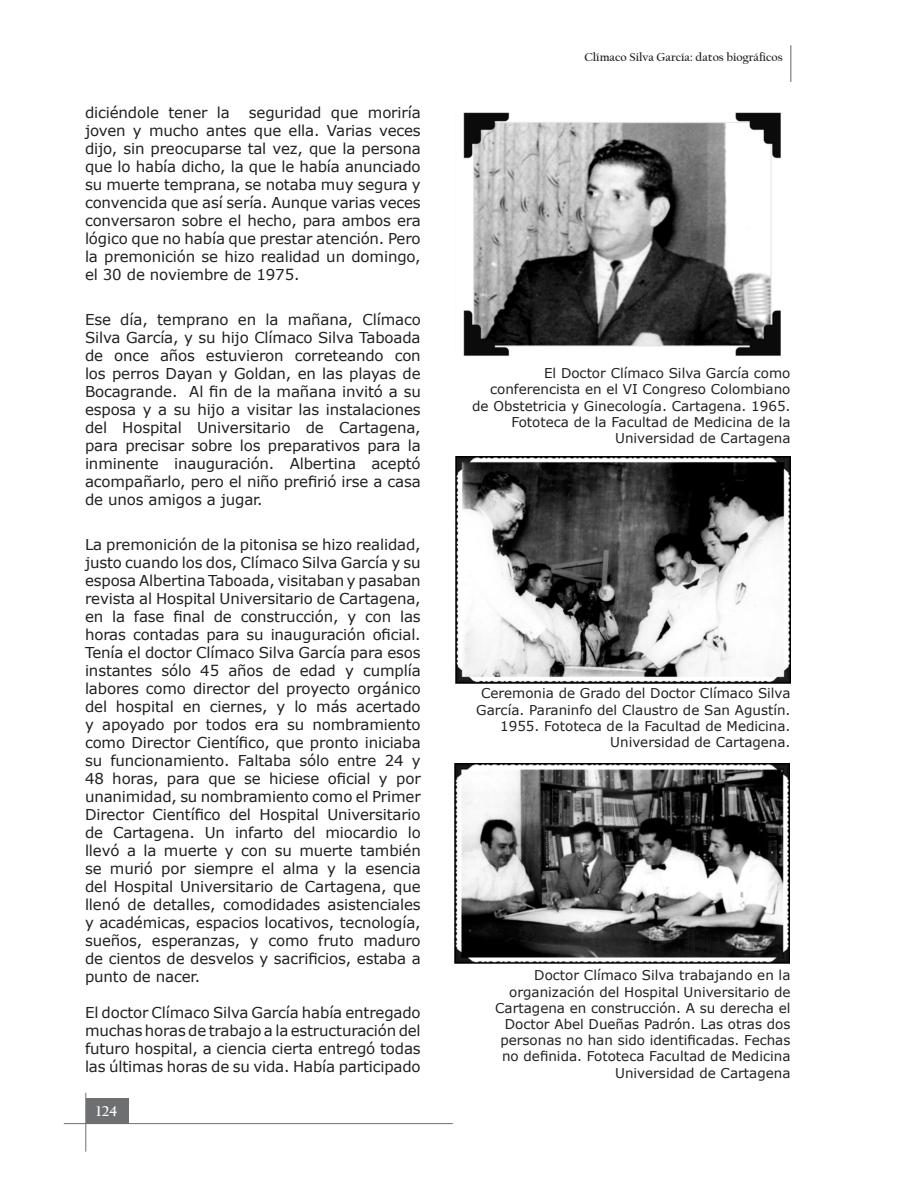
<style>
.page{position:relative;width:918px;height:1188px;background:#fff}
.page>*{position:absolute;margin:0;border:0;box-sizing:border-box;transform-origin:0 0}
.t1{font:15px/18px "Verdana";letter-spacing:-.01em;color:#231f20;text-align:justify}
.t2{font:700 15px "Californian FB";color:#fff}
.t3{font:13.5px/16.2px "Verdana";color:#231f20;text-align:right}
.t4{font:700 12px "Californian FB";color:#231f20}
</style>
<div class="page">
<hr style="left:64px;top:1123px;width:389px;height:1px;background:#6d6f71">
<div style="left:86px;top:1098px;width:43px;height:26px;background:#6d6f71"></div>
<hr style="left:85px;top:1093px;width:1px;height:59px;background:#6d6f71">
<hr style="left:790px;top:45px;width:2px;height:37px;background:#939698">
<img style="left:463px;top:112px;width:318px;height:244px">
<img style="left:455px;top:457px;width:335px;height:226px">
<img style="left:455px;top:763px;width:335px;height:200px">
<p class="t1" style="left:85px;top:103px;width:337px;text-indent:164px">seguridad que moriría joven y mucho antes que ella. Varias veces dijo, sin preocuparse tal vez, que la persona que lo había dicho, la que le había anunciado su muerte temprana, se notaba muy segura y convencida que así sería. Aunque varias veces conversaron sobre el hecho, para ambos era lógico que no había que prestar atención. Pero la premonición se hizo realidad un domingo, el 30 de noviembre de 1975.</p>
<p class="t1" style="left:85px;top:310px;width:337px">Ese día, temprano en la mañana, Clímaco Silva García, y su hijo Clímaco Silva Taboada de once años estuvieron correteando con los perros Dayan y Goldan, en las playas de Bocagrande. Al fin de la mañana invitó a su esposa y a su hijo a visitar las instalaciones del Hospital Universitario de Cartagena, para precisar sobre los preparativos para la inminente inauguración. Albertina aceptó acompañarlo, pero el niño prefirió irse a casa de unos amigos a jugar.</p>
<p class="t1" style="left:85px;top:535px;width:337px">La premonición de la pitonisa se hizo realidad, justo cuando los dos, Clímaco Silva García y su esposa Albertina Taboada, visitaban y pasaban revista al Hospital Universitario de Cartagena, en la fase final de construcción, y con las horas contadas para su inauguración oficial.<br>Tenía el doctor Clímaco Silva García para esos instantes sólo 45 años de edad y cumplía labores como director del proyecto orgánico del hospital en ciernes, y lo más acertado y apoyado por todos era su nombramiento como Director Científico, que pronto iniciaba su funcionamiento. Faltaba sólo entre 24 y 48 horas, para que se hiciese oficial y por unanimidad, su nombramiento como el Primer Director Científico del Hospital Universitario de Cartagena. Un infarto del miocardio lo llevó a la muerte y con su muerte también se murió por siempre el alma y la esencia del Hospital Universitario de Cartagena, que llenó de detalles, comodidades asistenciales y académicas, espacios locativos, tecnología, sueños, esperanzas, y como fruto maduro de cientos de desvelos y sacrificios, estaba a punto de nacer.</p>
<p class="t1" style="left:85px;top:1003px;width:337px">El doctor Clímaco Silva García había entregado muchas horas de trabajo a la estructuración del futuro hospital, a ciencia cierta entregó todas las últimas horas de su vida. Había participado</p>
<p class="t1" style="left:85px;top:103px;width:146px">diciéndole tener la</p>
<p class="t2" style="left:96px;top:1102px;width:23px">124</p>
<p class="t4" style="left:584px;top:50px;width:200px">Clímaco Silva García: datos biográficos</p>
<p class="t3" style="left:472px;top:365px;width:320px">El Doctor Clímaco Silva García como conferencista en el VI Congreso Colombiano de Obstetricia y Ginecología. Cartagena. 1965.<br>Fototeca de la Facultad de Medicina de la Universidad de Cartagena</p>
<p class="t3" style="left:476px;top:685px;width:316px">Ceremonia de Grado del Doctor Clímaco Silva García. Paraninfo del Claustro de San Agustín.<br>1955. Fototeca de la Facultad de Medicina.<br>Universidad de Cartagena.</p>
<p class="t3" style="left:495px;top:967px;width:297px">Doctor Clímaco Silva trabajando en la organización del Hospital Universitario de Cartagena en construcción. A su derecha el Doctor Abel Dueñas Padrón. Las otras dos personas no han sido identificadas. Fechas no definida. Fototeca Facultad de Medicina Universidad de Cartagena</p>
</div>
